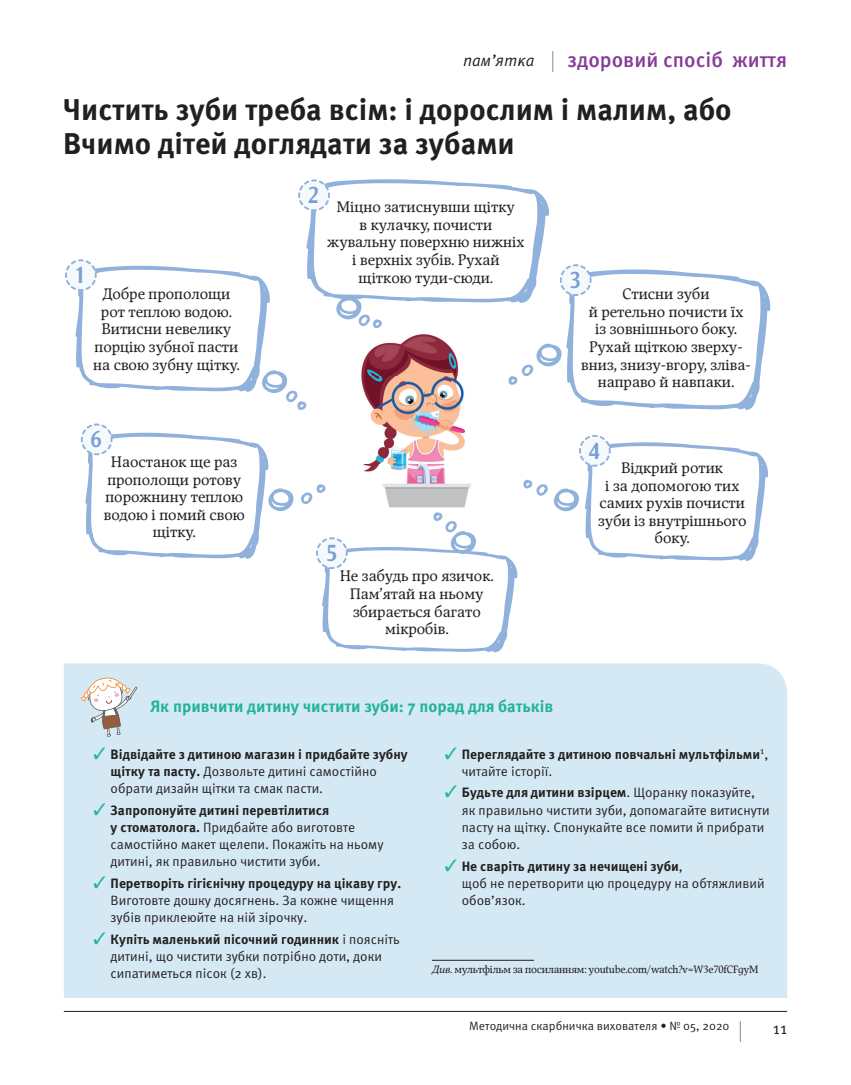
<style>
.page{position:relative;width:851px;height:1085px;background:#fff}
.page>*{position:absolute;margin:0;border:0;box-sizing:border-box;transform-origin:0 0}
.t1{font:700 30px/33px "Meta Pro";color:#231f20}
.t2{font:700 22.5px "Nat Grotesk";color:#779fd3}
.t3{font:500 21px "Meta Pro";color:#863a96}
.t4{font:700 16.5px "Meta Pro";color:#21b39b}
.t5{font:italic 16.5px "Meta Pro";color:#231f20}
.t6{font:16.5px "Meta Pro";color:#231f20}
.t7{font:15px/17.5px "Mirandolina";color:#231f20;text-align:center}
.t8{font:13.5px/17.2px "Meta Pro";color:#231f20}
.t9{font:700 13.5px/17.2px "Meta Pro";color:#231f20}
.t10{font:12px "Meta Pro";color:#231f20}
.t11{font:10.5px "Mirandolina";letter-spacing:-.02em;color:#231f20}
.s1{color:#21b39b}
.s2{font-weight:700}
.s3{font-weight:400}
.s4{font-style:italic}
</style>
<div class="page">
<hr style="left:64px;top:1010px;width:723px;height:1px;background:#231f20">
<svg style="left:739px;top:1021px;width:1px;height:20px"></svg>
<svg style="left:552px;top:51px;width:1px;height:21px"></svg>
<div style="left:64px;top:663px;width:723px;height:334px;background:#d5e9f4"></div>
<hr style="left:432px;top:959px;width:102px;height:1px;background:#231f20">
<svg style="left:81px;top:677px;width:56px;height:59px"></svg>
<img style="left:363px;top:410px;width:108px;height:98px">
<svg style="left:523px;top:479px;width:24px;height:16px"></svg>
<svg style="left:553px;top:435px;width:215px;height:126px"></svg>
<svg style="left:316px;top:512px;width:202px;height:140px"></svg>
<svg style="left:301px;top:484px;width:25px;height:20px"></svg>
<svg style="left:80px;top:423px;width:213px;height:135px"></svg>
<svg style="left:65px;top:179px;width:706px;height:231px"></svg>
<p class="t5" style="left:463px;top:50px;width:73px">пам’ятка</p>
<h3 class="t3" style="left:567px;top:46px;width:221px">здоровий спосіб життя</h3>
<h1 class="t1" style="left:63px;top:94px;width:669px">Чистить зуби треба всім: і дорослим і малим, або<br>Вчимо дітей доглядати за зубами</h1>
<h2 class="t2" style="left:75px;top:261px;width:13px">1</h2>
<p class="t7" style="left:93px;top:286px;width:148px">Добре прополощи рот теплою водою.<br>Витисни невелику порцію зубної пасти на свою зубну щітку.</p>
<h2 class="t2" style="left:90px;top:425px;width:13px">6</h2>
<p class="t7" style="left:104px;top:453px;width:142px">Наостанок ще раз прополощи ротову порожнину теплою водою і помий свою щітку.</p>
<h2 class="t2" style="left:308px;top:181px;width:13px">2</h2>
<p class="t7" style="left:327px;top:199px;width:199px">Міцно затиснувши щітку<br>в кулачку, почисти жувальну поверхню нижніх і верхніх зубів. Рухай щіткою туди-сюди.</p>
<h2 class="t2" style="left:325px;top:539px;width:13px">5</h2>
<p class="t7" style="left:340px;top:568px;width:155px">Не забудь про язичок.<br>Пам’ятай на ньому збирається багато мікробів.</p>
<h2 class="t2" style="left:569px;top:266px;width:13px">3</h2>
<p class="t7" style="left:581px;top:286px;width:171px">Стисни зуби<br>й ретельно почисти їх із зовнішнього боку.<br>Рухай щіткою зверху&shy;вниз, знизу-вгору, зліва&shy;направо й навпаки.</p>
<h2 class="t2" style="left:588px;top:436px;width:13px">4</h2>
<p class="t7" style="left:598px;top:459px;width:150px">Відкрий ротик<br>і за допомогою тих самих рухів почисти зуби із внутрішнього боку.</p>
<p class="t4" style="left:150px;top:695px;width:405px">Як привчити дитину чистити зуби: 7 порад для батьків</p>
<p class="t8" style="left:111px;top:745px;width:298px;text-indent:-17px"><span class="s1">✓</span> <span class="s2">Відвідайте з дитиною магазин і придбайте зубну щітку та пасту.</span> Дозвольте дитині самостійно обрати дизайн щітки та смак пасти.</p>
<p class="t8" style="left:111px;top:801px;width:274px;text-indent:-17px"><span class="s1">✓</span> <span class="s2">Запропонуйте дитині перевтілитися<br>у стоматолога.</span> Придбайте або виготовте самостійно макет щелепи. Покажіть на ньому дитині, як правильно чистити зуби.</p>
<p class="t8" style="left:111px;top:874px;width:292px;text-indent:-17px"><span class="s1">✓</span> <span class="s2">Перетворіть гігієнічну процедуру на цікаву гру.<br></span>Виготовте дошку досягнень. За кожне чищення зубів приклеюйте на ній зірочку.</p>
<p class="t8" style="left:111px;top:930px;width:290px;text-indent:-17px"><span class="s1">✓</span> <span class="s2">Купіть маленький пісочний годинник</span> і поясніть дитині, що чистити зубки потрібно доти, доки сипатиметься пісок (2 хв).</p>
<p class="t9" style="left:461px;top:745px;width:308px;text-indent:-17px"><span class="s1">✓</span> Переглядайте з дитиною повчальні мультфільми<sup>1</sup><span class="s3">, читайте історії.</span></p>
<p class="t8" style="left:461px;top:784px;width:309px;text-indent:-17px"><span class="s1">✓</span> <span class="s2">Будьте для дитини взірцем</span>. Щоранку показуйте, як правильно чистити зуби, допомагайте витиснути пасту на щітку. Спонукайте все помити й прибрати за собою.</p>
<p class="t8" style="left:461px;top:857px;width:304px;text-indent:-17px"><span class="s1">✓</span> <span class="s2">Не сваріть дитину за нечищені зуби</span>,<br>щоб не перетворити цю процедуру на обтяжливий обов’язок.</p>
<p class="t11" style="left:432px;top:962px;width:328px"><span class="s4">Див</span>. мультфільм за посиланням: youtube.com/watch?v=W3e70fCFgyM</p>
<p class="t10" style="left:469px;top:1018px;width:262px">Методична скарбничка вихователя • № 05, 2020</p>
<p class="t6" style="left:772px;top:1017px;width:16px">11</p>
</div>
